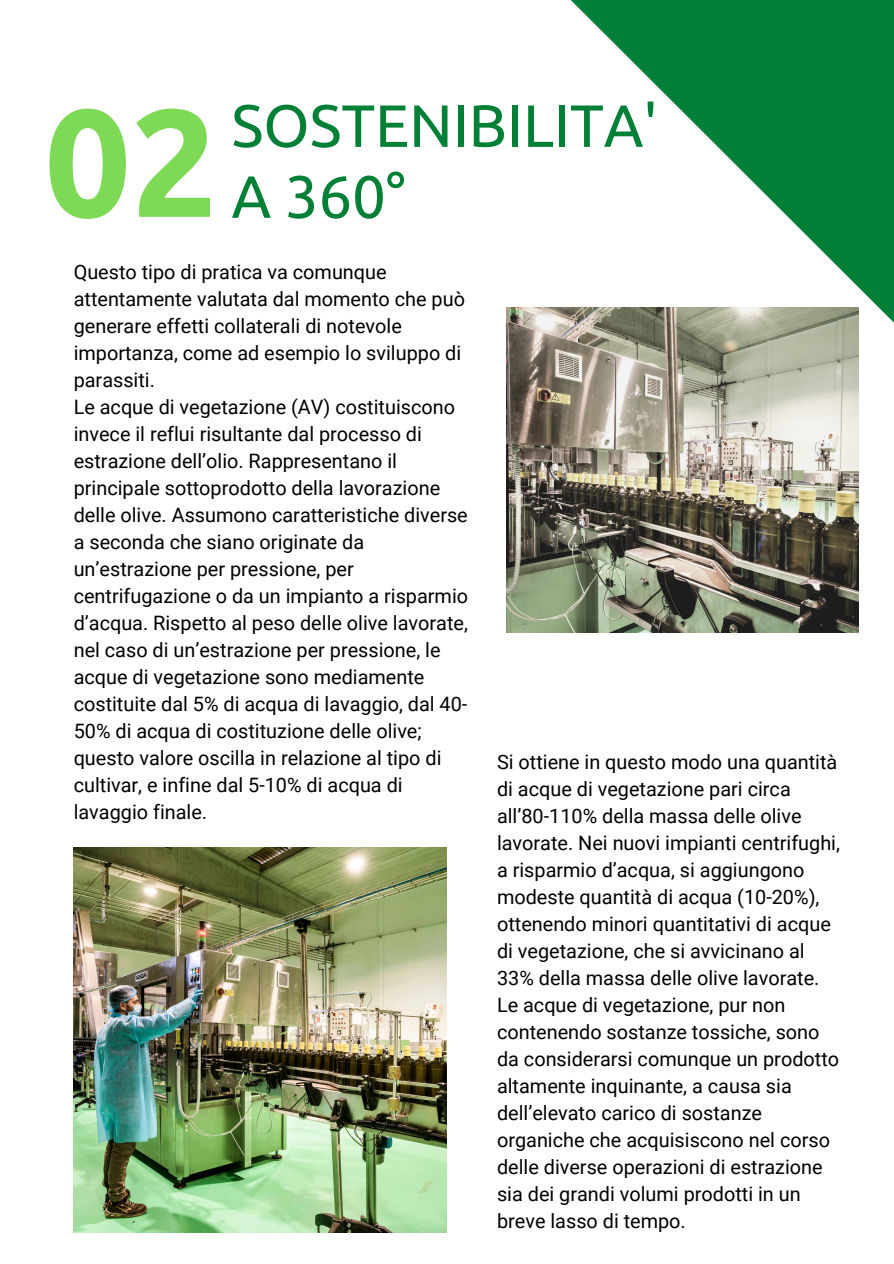
<style>
.page{position:relative;width:894px;height:1264px;background:#fff}
.page>*{position:absolute;margin:0;border:0;box-sizing:border-box;transform-origin:0 0}
.t1{font:700 152.55px "Ubuntu";color:#7ed957}
.t2{font:59.55px "Ubuntu";color:#008037}
.t3{font:19.8px/27px "Roboto";color:#000}
</style>
<div class="page">
<svg style="left:525px;top:0;width:368px;height:348px"></svg>
<img style="left:506px;top:308px;width:351px;height:324px">
<img style="left:74px;top:847px;width:372px;height:385px">
<p class="t1" style="left:44px;top:75px;width:175px">02</p>
<p class="t2" style="left:231px;top:91px;width:427px">SOSTENIBILITA'</p>
<p class="t2" style="left:231px;top:162px;width:175px">A 360°</p>
<p class="t3" style="left:74px;top:258px;width:393px">Questo tipo di pratica va comunque attentamente valutata dal momento che può generare effetti collaterali di notevole importanza, come ad esempio lo sviluppo di parassiti.</p>
<p class="t3" style="left:74px;top:393px;width:396px">Le acque di vegetazione (AV) costituiscono invece il reflui risultante dal processo di estrazione dell’olio. Rappresentano il principale sottoprodotto della lavorazione delle olive. Assumono caratteristiche diverse a seconda che siano originate da un’estrazione per pressione, per centrifugazione o da un impianto a risparmio d’acqua. Rispetto al peso delle olive lavorate, nel caso di un’estrazione per pressione, le acque di vegetazione sono mediamente costituite dal 5% di acqua di lavaggio, dal 40- 50% di acqua di costituzione delle olive; questo valore oscilla in relazione al tipo di cultivar, e infine dal 5-10% di acqua di lavaggio finale.</p>
<p class="t3" style="left:497px;top:748px;width:344px">Si ottiene in questo modo una quantità di acque di vegetazione pari circa all’80-110% della massa delle olive lavorate. Nei nuovi impianti centrifughi, a risparmio d’acqua, si aggiungono modeste quantità di acqua (10-20%), ottenendo minori quantitativi di acque di vegetazione, che si avvicinano al 33% della massa delle olive lavorate.<br>Le acque di vegetazione, pur non contenendo sostanze tossiche, sono da considerarsi comunque un prodotto altamente inquinante, a causa sia dell’elevato carico di sostanze organiche che acquisiscono nel corso delle diverse operazioni di estrazione sia dei grandi volumi prodotti in un breve lasso di tempo.</p>
</div>
